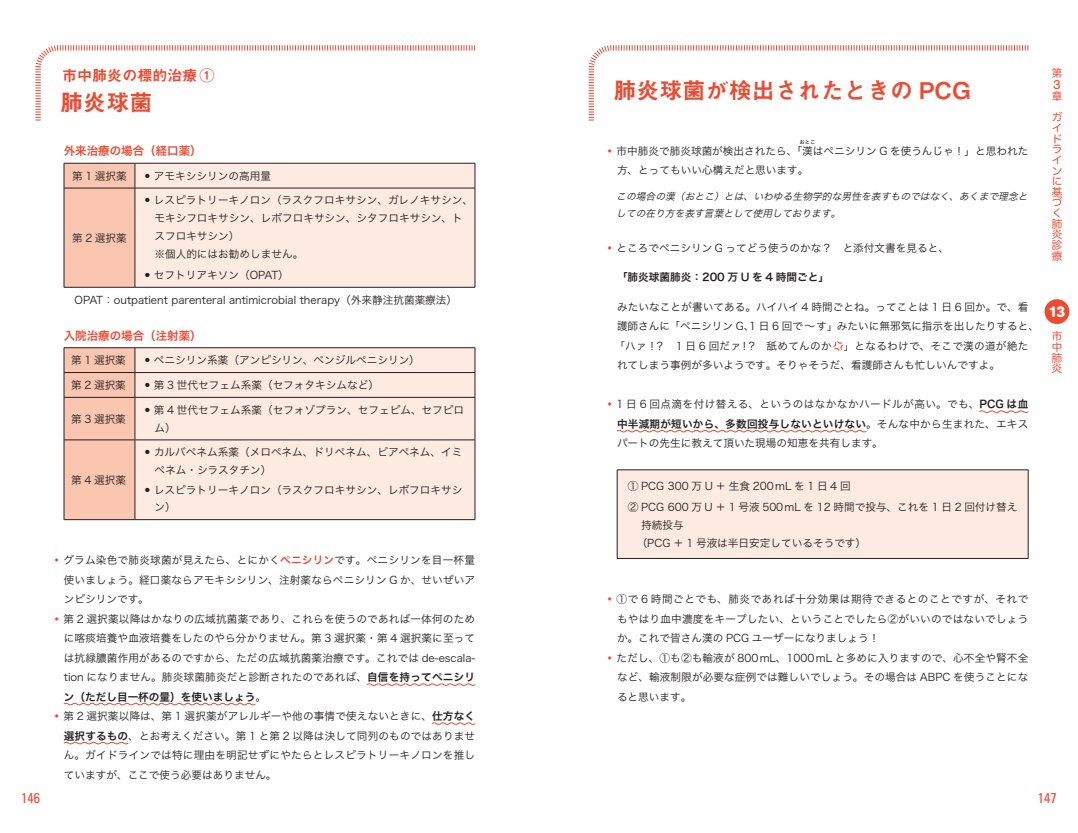
<style>
.page{position:relative;width:1078px;height:833px;background:#fff}
.page>*{position:absolute;margin:0;border:0;box-sizing:border-box;transform-origin:0 0}
.t1{font:23px "Midashi Go Pro MB31";color:#ef4930}
.t2{font:15px "Midashi Go Pro MB31";color:#ef4930}
.t3{font:700 15px "AG Book Rounded";color:#fff}
.t4{font:condensed 14.12px "Univers";color:#ef4930}
.t5{font:12.75px "AG Book Rounded";color:#ef4930}
.t6{font:11.5px "Hira Kaku Pro W6";color:#ef4930}
.t7{font:10.62px/17.8px "Hira Kaku Pro W3";color:#231f20}
.t8{font:10.62px "Hira Kaku Pro W3";letter-spacing:.02em;color:#231f20}
.t9{font:10.62px "Hira Kaku Pro W6";color:#231f20}
.t10{font:10.62px "Hira Kaku Pro W3";letter-spacing:.04em;color:#231f20}
.t11{font:10.62px "Hira Kaku Pro W6";letter-spacing:.02em;color:#231f20}
.t12{font:10.62px "Hira Kaku Pro W3";letter-spacing:.05em;color:#231f20}
.t13{font:10.62px/10.6px "Hira Maru Pro W4";color:#ef4930}
.t14{font:italic 9.75px/16.9px "Hira Kaku Pro W3";color:#231f20}
.t15{font:5.38px "Hira Kaku Pro W3";color:#231f20}
.s1{color:#ef4930}
.s2{font-family:"Hira Kaku Pro W6";color:#ef4930}
.s3{font-family:"Hira Kaku Pro W6"}
.s4{font-family:"Hira Kaku Pro W3"}
</style>
<div class="page">
<svg style="left:35px;top:45px;width:440px;height:76px"></svg>
<svg style="left:588px;top:45px;width:440px;height:76px"></svg>
<div style="left:1044px;top:299px;width:25px;height:25px;background:#ef4930;border-radius:50%"></div>
<svg style="left:366px;top:683px;width:110px;height:3px"></svg>
<svg style="left:63px;top:702px;width:193px;height:4px"></svg>
<svg style="left:431px;top:722px;width:45px;height:3px"></svg>
<svg style="left:63px;top:741px;width:66px;height:4px"></svg>
<div style="left:136px;top:164px;width:338px;height:123px;background:#fdebe1"></div>
<hr style="left:135px;top:188px;width:340px;height:1px;background:#231f20">
<div style="left:64px;top:163px;width:72px;height:124px;background:#fbc6b0"></div>
<hr style="left:135px;top:163px;width:340px;height:1px;background:#231f20">
<svg style="left:474px;top:163px;width:1px;height:25px"></svg>
<hr style="left:64px;top:188px;width:1px;height:99px;background:#231f20">
<hr style="left:474px;top:188px;width:1px;height:99px;background:#231f20">
<hr style="left:64px;top:287px;width:71px;height:1px;background:#231f20">
<hr style="left:135px;top:287px;width:340px;height:1px;background:#231f20">
<div style="left:136px;top:348px;width:338px;height:171px;background:#fdebe1"></div>
<hr style="left:135px;top:372px;width:340px;height:1px;background:#231f20">
<hr style="left:135px;top:397px;width:340px;height:1px;background:#231f20">
<hr style="left:135px;top:440px;width:340px;height:1px;background:#231f20">
<hr style="left:64px;top:347px;width:71px;height:1px;background:#231f20">
<hr style="left:135px;top:347px;width:340px;height:1px;background:#231f20">
<svg style="left:64px;top:348px;width:72px;height:171px;background:#f3c0ab"></svg>
<svg style="left:474px;top:348px;width:1px;height:49px"></svg>
<hr style="left:64px;top:397px;width:1px;height:43px;background:#231f20">
<hr style="left:474px;top:397px;width:1px;height:43px;background:#231f20">
<hr style="left:64px;top:440px;width:1px;height:79px;background:#231f20">
<hr style="left:474px;top:440px;width:1px;height:79px;background:#231f20">
<hr style="left:64px;top:519px;width:71px;height:1px;background:#231f20">
<hr style="left:135px;top:519px;width:340px;height:1px;background:#231f20">
<svg style="left:979px;top:410px;width:49px;height:3px"></svg>
<svg style="left:616px;top:429px;width:250px;height:4px"></svg>
<svg style="left:833px;top:341px;width:10px;height:10px"></svg>
<div style="left:617px;top:470px;width:410px;height:88px;background:#fdebe1"></div>
<hr style="left:617px;top:469px;width:411px;height:1px;background:#231f20">
<hr style="left:616px;top:470px;width:1px;height:88px;background:#231f20">
<hr style="left:1027px;top:470px;width:1px;height:88px;background:#231f20">
<hr style="left:617px;top:558px;width:411px;height:1px;background:#231f20">
<h2 class="t2" style="left:62px;top:63px;width:154px">市中肺炎の標的治療 ①</h2>
<h1 class="t1" style="left:60px;top:84px;width:94px">肺炎球菌</h1>
<p class="t6" style="left:64px;top:140px;width:139px">外来治療の場合（経口薬）</p>
<p class="t7" style="left:72px;top:166px;width:56px">第 1 選択薬</p>
<p class="t7" style="left:142px;top:166px;width:130px">⿠アモキシシリンの高用量</p>
<p class="t7" style="left:154px;top:191px;width:320px;text-indent:-12px">⿠レスピラトリーキノロン（ラスクフロキサシン、ガレノキサシン、モキシフロキサシン、レボフロキサシン、シタフロキサシン、トスフロキサシン）<br>※個人的にはお勧めしません。</p>
<p class="t7" style="left:142px;top:265px;width:148px">⿠セフトリアキソン（OPAT）</p>
<p class="t7" style="left:75px;top:290px;width:384px">OPAT：outpatient parenteral antimicrobial therapy（外来静注抗菌薬療法）</p>
<p class="t6" style="left:64px;top:325px;width:139px">入院治療の場合（注射薬）</p>
<p class="t7" style="left:71px;top:350px;width:56px">第 1 選択薬</p>
<p class="t7" style="left:142px;top:350px;width:279px">⿠ペニシリン系薬（アンピシリン、ベンジルペニシリン）</p>
<p class="t7" style="left:71px;top:375px;width:56px">第 2 選択薬</p>
<p class="t7" style="left:142px;top:375px;width:238px">⿠第 3 世代セフェム系薬（セフォタキシムなど）</p>
<p class="t7" style="left:71px;top:409px;width:56px">第 3 選択薬</p>
<p class="t7" style="left:154px;top:400px;width:311px;text-indent:-12px">⿠第 4 世代セフェム系薬（セフォゾプラン、セフェピム、セフピロム）</p>
<p class="t7" style="left:72px;top:228px;width:56px">第 2 選択薬</p>
<p class="t7" style="left:71px;top:470px;width:56px">第 4 選択薬</p>
<p class="t7" style="left:154px;top:443px;width:309px;text-indent:-12px">⿠カルバペネム系薬（メロペネム、ドリペネム、ビアペネム、イミペネム・シラスタチン）</p>
<p class="t7" style="left:154px;top:480px;width:309px;text-indent:-12px">⿠レスピラトリーキノロン（ラスクフロキサシン、レボフロキサシン）</p>
<p class="t8" style="left:51px;top:550px;width:425px"><span class="s1">⿚</span>グラム染色で肺炎球菌が見えたら、とにかく<span class="s2">ペニシリン</span>です。ペニシリンを目一杯量</p>
<p class="t7" style="left:64px;top:570px;width:413px">使いましょう。経口薬ならアモキシシリン、注射薬ならペニシリン G か、せいぜいア</p>
<p class="t7" style="left:64px;top:589px;width:87px">ンピシリンです。</p>
<p class="t7" style="left:51px;top:609px;width:425px"><span class="s1">⿚</span>第 2 選択薬以降はかなりの広域抗菌薬であり、これらを使うのであれば一体何のため</p>
<p class="t7" style="left:64px;top:628px;width:413px">に喀痰培養や血液培養をしたのやら分かりません。第 3 選択薬・第 4 選択薬に至って</p>
<p class="t7" style="left:64px;top:648px;width:413px">は抗緑膿菌作用があるのですから、ただの広域抗菌薬治療です。これでは de-escala-</p>
<p class="t7" style="left:64px;top:667px;width:412px">tion になりません。肺炎球菌肺炎だと診断されたのであれば、<span class="s3">自信を持ってペニシリ</span></p>
<p class="t9" style="left:64px;top:687px;width:203px">ン（ただし目一杯の量）を使いましょう<span class="s4">。</span></p>
<p class="t7" style="left:64px;top:705px;width:413px;line-height:19.5px;text-align:justify;text-indent:-12px"><span class="s1">⿚</span>第 2 選択薬以降は、第 1 選択薬がアレルギーや他の事情で使えないときに、<span class="s3">仕方なく選択するもの</span>、とお考えください。第 1 と第 2 以降は決して同列のものではありません。ガイドラインでは特に理由を明記せずにやたらとレスピラトリーキノロンを推していますが、ここで使う必要はありません。</p>
<h1 class="t1" style="left:613px;top:72px;width:359px">肺炎球菌が検出されたときの PCG</h1>
<p class="t15" style="left:799px;top:137px;width:17px">おとこ</p>
<p class="t7" style="left:617px;top:160px;width:193px">方、とってもいい心構えだと思います。</p>
<p class="t14" style="left:616px;top:187px;width:416px">この場合の漢（おとこ）とは、いわゆる生物学的な男性を表すものではなく、あくまで理念としての在り方を表す言葉として使用しております。</p>
<p class="t7" style="left:604px;top:238px;width:346px"><span class="s1">⿚</span>ところでペニシリン G ってどう使うのかな？　と添付文書を見ると、</p>
<p class="t9" style="left:617px;top:268px;width:213px">「肺炎球菌肺炎：200 万 U を 4 時間ごと」</p>
<p class="t7" style="left:614px;top:296px;width:426px;line-height:19.5px">みたいなことが書いてある。ハイハイ 4 時間ごとね。ってことは 1 日 6 回か。で、看護師さんに「ペニシリン G、1 日 6 回で～す」みたいに無邪気に指示を出したりすると、「ハァ！？　1 日 6 回だァ！？　舐めてんのか 」となるわけで、そこで漢の道が絶たれてしまう事例が多いようです。そりゃそうだ、看護師さんも忙しいんですよ。</p>
<p class="t10" style="left:604px;top:395px;width:425px"><span class="s1">⿚</span>1 日 6 回点滴を付け替える、というのはなかなかハードルが高い。でも、<span class="s3">PCG は血</span></p>
<p class="t11" style="left:617px;top:414px;width:413px">中半減期が短いから、多数回投与しないといけない<span class="s4">。そんな中から生まれた、エキス</span></p>
<p class="t7" style="left:617px;top:433px;width:267px">パートの先生に教えて頂いた現場の知恵を共有します。</p>
<p class="t7" style="left:627px;top:474px;width:391px;line-height:21.2px">①PCG300万U＋生食200mLを1日4回<br>② PCG 600 万 U ＋ 1 号液 500mL を 12 時間で投与、これを 1 日 2 回付け替え</p>
<p class="t7" style="left:636px;top:515px;width:231px;text-indent:4px">持続投与<br>（PCG ＋ 1 号液は半日安定しているそうです）</p>
<p class="t7" style="left:604px;top:141px;width:425px"><span class="s1">⿚</span>市中肺炎で肺炎球菌が検出されたら、「漢はペニシリン G を使うんじゃ！」と思われた</p>
<p class="t13" style="left:1051px;top:67px;width:12px">第</p>
<p class="t5" style="left:1053px;top:77px;width:8px">3</p>
<p class="t13" style="left:1051px;top:85px;width:12px;line-height:21.2px">章ガ</p>
<p class="t13" style="left:1051px;top:122px;width:12px">イドラインに基づく肺炎診療</p>
<h2 class="t3" style="left:1048px;top:303px;width:19px">13</h2>
<p class="t13" style="left:1051px;top:330px;width:12px;text-align:justify">市中肺炎</p>
<p class="t12" style="left:604px;top:589px;width:425px"><span class="s1">⿚</span>①で 6 時間ごとでも、肺炎であれば十分効果は期待できるとのことですが、それで</p>
<p class="t8" style="left:617px;top:609px;width:413px">もやはり血中濃度をキープしたい、ということでしたら②がいいのではないでしょう</p>
<p class="t7" style="left:617px;top:628px;width:264px">か。これで皆さん漢の PCG ユーザーになりましょう！</p>
<p class="t7" style="left:604px;top:648px;width:425px"><span class="s1">⿚</span>ただし、①も②も輸液が 800mL、1000mL と多めに入りますので、心不全や腎不全</p>
<p class="t7" style="left:617px;top:667px;width:412px">など、輸液制限が必要な症例では難しいでしょう。その場合は ABPC を使うことにな</p>
<p class="t7" style="left:617px;top:687px;width:76px">ると思います。</p>
<h3 class="t4" style="left:21px;top:789px;width:20px">146</h3>
<h3 class="t4" style="left:1037px;top:789px;width:20px">147</h3>
</div>
